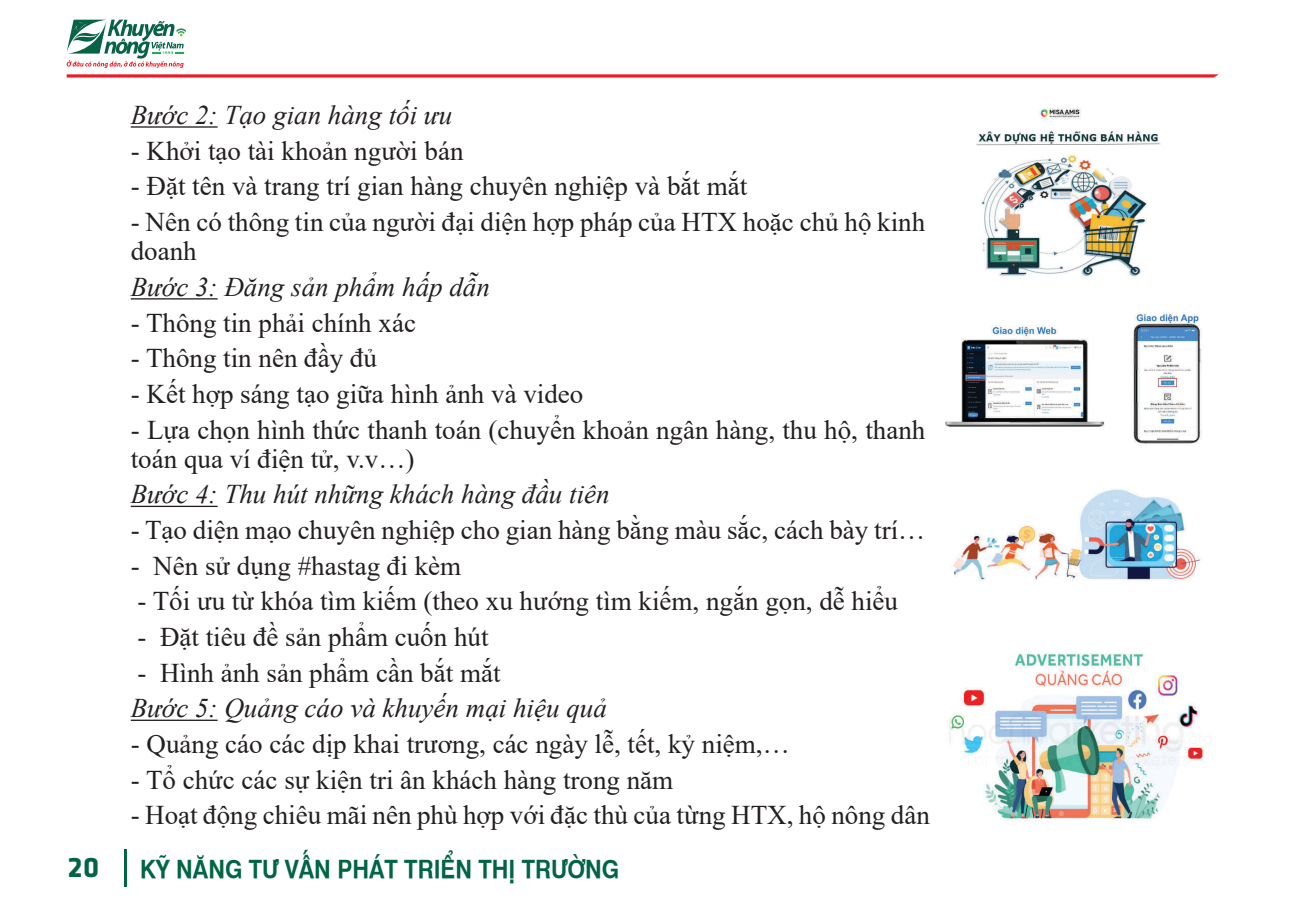
<style>
.page{position:relative;width:1295px;height:919px;background:#fff}
.page>*{position:absolute;margin:0;border:0;box-sizing:border-box;transform-origin:0 0}
.t1{font:29.25px "UTM Facebook K&T Bold";color:#006543}
.t2{font:27px/29.2px "Times New Roman";color:#231f20}
.t3{font:italic 27px "Times New Roman";color:#231f20}
.t4{font:700 24.75px "UVN Hong Ha";color:#006543;scale:.91 1}
</style>
<div class="page">
<hr style="left:124px;top:848px;width:3px;height:38px;background:#006543">
<svg style="left:67px;top:74px;width:1152px;height:3px;background:#ef363d"></svg>
<svg style="left:67px;top:20px;width:119px;height:48px"></svg>
<hr style="left:131px;top:126px;width:87px;height:2px;background:#231f20">
<hr style="left:131px;top:298px;width:87px;height:1px;background:#231f20">
<hr style="left:131px;top:505px;width:87px;height:2px;background:#231f20">
<hr style="left:131px;top:719px;width:87px;height:2px;background:#231f20">
<img style="left:976px;top:108px;width:185px;height:169px">
<img style="left:945px;top:312px;width:257px;height:132px">
<img style="left:953px;top:489px;width:248px;height:92px">
<img style="left:949px;top:653px;width:260px;height:169px">
<p class="t3" style="left:131px;top:96px;width:323px">Bước 2: Tạo gian hàng tối ưu</p>
<p class="t2" style="left:131px;top:135px;width:334px">- Khởi tạo tài khoản người bán</p>
<p class="t2" style="left:131px;top:171px;width:618px">- Đặt tên và trang trí gian hàng chuyên nghiệp và bắt mắt</p>
<p class="t2" style="left:131px;top:206px;width:796px">- Nên có thông tin của người đại diện hợp pháp của HTX hoặc chủ hộ kinh doanh</p>
<p class="t3" style="left:131px;top:268px;width:361px">Bước 3: Đăng sản phẩm hấp dẫn</p>
<p class="t2" style="left:131px;top:307px;width:287px">- Thông tin phải chính xác</p>
<p class="t2" style="left:131px;top:343px;width:248px">- Thông tin nên đầy đủ</p>
<p class="t2" style="left:131px;top:378px;width:454px">- Kết hợp sáng tạo giữa hình ảnh và video</p>
<p class="t2" style="left:131px;top:414px;width:796px">- Lựa chọn hình thức thanh toán (chuyển khoản ngân hàng, thu hộ, thanh toán qua ví điện tử, v.v…)</p>
<p class="t3" style="left:131px;top:476px;width:480px">Bước 4: Thu hút những khách hàng đầu tiên</p>
<p class="t2" style="left:131px;top:514px;width:796px">- Tạo diện mạo chuyên nghiệp cho gian hàng bằng màu sắc, cách bày trí…</p>
<p class="t2" style="left:131px;top:550px;width:332px">- Nên sử dụng #hastag đi kèm</p>
<p class="t2" style="left:137px;top:586px;width:762px">- Tối ưu từ khóa tìm kiếm (theo xu hướng tìm kiếm, ngắn gọn, dễ hiểu</p>
<p class="t2" style="left:137px;top:621px;width:352px">- Đặt tiêu đề sản phẩm cuốn hút</p>
<p class="t2" style="left:137px;top:657px;width:364px">- Hình ảnh sản phẩm cần bắt mắt</p>
<p class="t3" style="left:131px;top:689px;width:478px">Bước 5: Quảng cáo và khuyến mại hiệu quả</p>
<p class="t2" style="left:131px;top:728px;width:660px">- Quảng cáo các dịp khai trương, các ngày lễ, tết, kỷ niệm,…</p>
<p class="t2" style="left:131px;top:764px;width:544px">- Tổ chức các sự kiện tri ân khách hàng trong năm</p>
<p class="t2" style="left:131px;top:799px;width:800px">- Hoạt động chiêu mãi nên phù hợp với đặc thù của từng HTX, hộ nông dân</p>
<p class="t1" style="left:68px;top:846px;width:33px">20</p>
<p class="t4" style="left:140px;top:849px;width:528px">KỸ NĂNG TƯ VẤN PHÁT TRIỂN THỊ TRƯỜNG</p>
</div>
